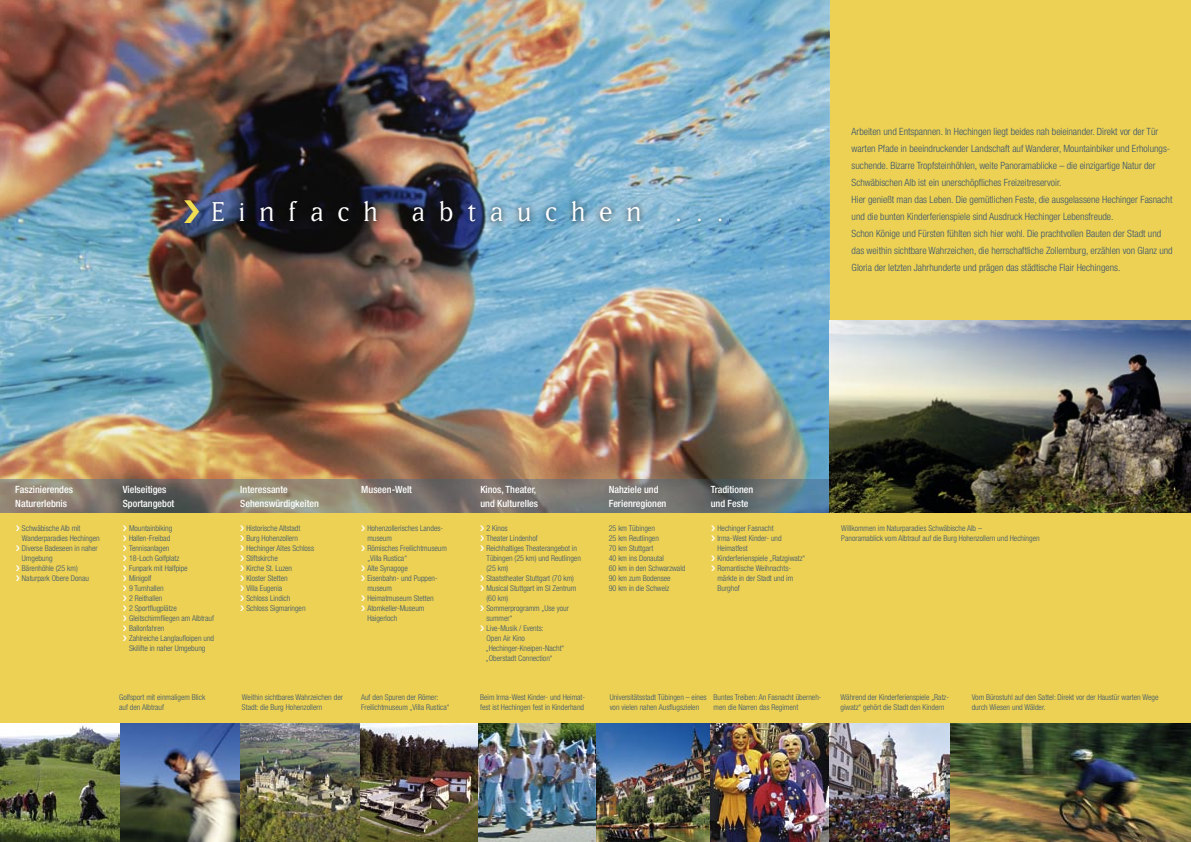
<style>
.page{position:relative;width:1191px;height:842px;background:#ecd154}
.page>*{position:absolute;margin:0;border:0;box-sizing:border-box;transform-origin:0 0}
.t1{font:32px "Matrix";letter-spacing:.43em;color:#fff}
.t2{font:300 condensed 10px/17px "Helvetica Neue";color:#38526f}
.t3{font:500 condensed 10px/14px "Helvetica Neue";color:#fff}
.t4{font:300 condensed 8px/10px "Helvetica Neue";color:#38526f}
</style>
<div class="page">
<img style="left:714px;top:723px;width:477px;height:119px">
<img style="left:0;top:0;width:830px;height:512px">
<img style="left:206px;top:194px;width:522px;height:34px">
<img style="left:359px;top:723px;width:355px;height:119px">
<img style="left:119px;top:723px;width:121px;height:119px">
<img style="left:595px;top:724px;width:116px;height:118px">
<img style="left:478px;top:723px;width:117px;height:119px">
<img style="left:0;top:723px;width:119px;height:119px">
<img style="left:830px;top:320px;width:361px;height:192px">
<img style="left:240px;top:723px;width:119px;height:119px">
<img style="left:711px;top:724px;width:119px;height:118px">
<img style="left:830px;top:724px;width:119px;height:118px">
<svg style="left:184px;top:199px;width:15px;height:24px"></svg>
<h1 class="t1" style="left:211px;top:196px;width:515px">Einfach abtauchen ...</h1>
<p class="t2" style="left:851px;top:122px;width:322px">Arbeiten und Entspannen. In Hechingen liegt beides nah beieinander. Direkt vor der Tür warten Pfade in beeindruckender Landschaft auf Wanderer, Mountainbiker und Erholungs&shy;suchende. Bizarre Tropfsteinhöhlen, weite Panoramablicke – die einzigartige Natur der Schwäbischen Alb ist ein unerschöpfliches Freizeitreservoir.<br>Hier genießt man das Leben. Die gemütlichen Feste, die ausgelassene Hechinger Fasnacht und die bunten Kinderferienspiele sind Ausdruck Hechinger Lebensfreude.<br>Schon Könige und Fürsten fühlten sich hier wohl. Die prachtvollen Bauten der Stadt und das weithin sichtbare Wahrzeichen, die herrschaftliche Zollernburg, erzählen von Glanz und Gloria der letzten Jahrhunderte und prägen das städtische Flair Hechingens.</p>
<p class="t3" style="left:15px;top:482px;width:59px">Faszinierendes<br>Naturerlebnis</p>
<p class="t3" style="left:123px;top:482px;width:53px">Vielseitiges<br>Sportangebot</p>
<p class="t3" style="left:240px;top:482px;width:49px">Interessante</p>
<p class="t3" style="left:361px;top:482px;width:52px">Museen-Welt</p>
<p class="t3" style="left:240px;top:496px;width:80px">Sehenswürdigkeiten</p>
<p class="t3" style="left:480px;top:482px;width:59px">Kinos, Theater, und Kulturelles</p>
<p class="t4" style="left:22px;top:523px;width:79px">Schwäbische Alb mit<br>Wanderparadies Hechingen<br>Diverse Badeseen in naher<br>Umgebung<br>Bärenhöhle (25 km)<br>Naturpark Obere Donau</p>
<p class="t4" style="left:486px;top:523px;width:96px">2 Kinos<br>Theater Lindenhof<br>Reichhaltiges Theaterangebot in<br>Tübingen (25 km) und Reutlingen (25 km)<br>Staatstheater Stuttgart (70 km)<br>Musical Stuttgart im SI Zentrum (60 km)<br>Sommerprogramm „Use your summer“<br>Live-Musik / Events:<br>Open Air Kino „Hechinger-Kneipen-Nacht“ „Oberstadt Connection“</p>
<p class="t4" style="left:129px;top:523px;width:87px">Mountainbiking<br>Hallen-Freibad<br>Tennisanlagen<br>18-Loch Golfplatz<br>Funpark mit Halfpipe<br>Minigolf<br>9 Turnhallen<br>2 Reithallen<br>2 Sportflugplätze<br>Gleitschirmfliegen am Albtrauf<br>Ballonfahren<br>Zahlreiche Langlaufloipen und<br>Skilifte in naher Umgebung</p>
<p class="t4" style="left:367px;top:523px;width:81px">Hohenzollerisches Landes&shy;museum<br>Römisches Freilichtmuseum „Villa Rustica“<br>Alte Synagoge<br>Eisenbahn- und Puppen&shy;museum<br>Heimatmuseum Stetten<br>Atomkeller-Museum<br>Haigerloch</p>
<p class="t4" style="left:246px;top:523px;width:69px">Historische Altstadt<br>Burg Hohenzollern<br>Hechinger Altes Schloss<br>Stiftskirche<br>Kirche St. Luzen<br>Kloster Stetten<br>Villa Eugenia<br>Schloss Lindich<br>Schloss Sigmaringen</p>
<p class="t3" style="left:609px;top:482px;width:59px">Nahziele und<br>Ferienregionen</p>
<p class="t4" style="left:609px;top:523px;width:78px">25 km Tübingen<br>25 km Reutlingen<br>70 km Stuttgart<br>40 km ins Donautal<br>60 km in den Schwarzwald<br>90 km zum Bodensee<br>90 km in die Schweiz</p>
<p class="t4" style="left:717px;top:523px;width:90px">Hechinger Fasnacht<br>Irma-West Kinder- und<br>Heimatfest<br>Kinderferienspiele „Ratzgiwatz“<br>Romantische Weihnachts&shy;märkte in der Stadt und im<br>Burghof</p>
<p class="t3" style="left:711px;top:482px;width:44px">Traditionen und Feste</p>
<p class="t4" style="left:119px;top:692px;width:88px">Golfsport mit einmaligem Blick auf den Albtrauf</p>
<p class="t4" style="left:242px;top:692px;width:102px">Weithin sichtbares Wahrzeichen der<br>Stadt: die Burg Hohenzollern</p>
<p class="t4" style="left:361px;top:692px;width:90px">Auf den Spuren der Römer:<br>Freilichtmuseum „Villa Rustica“</p>
<p class="t4" style="left:480px;top:692px;width:107px">Beim Irma-West Kinder- und Heimat&shy;fest ist Hechingen fest in Kinderhand</p>
<p class="t4" style="left:609px;top:692px;width:98px">Universitätsstadt Tübingen – eines von vielen nahen Ausflugszielen</p>
<p class="t4" style="left:713px;top:692px;width:109px">Buntes Treiben: An Fasnacht überneh&shy;men die Narren das Regiment</p>
<p class="t4" style="left:841px;top:523px;width:200px">Willkommen im Naturparadies Schwäbische Alb –<br>Panoramablick vom Albtrauf auf die Burg Hohenzollern und Hechingen</p>
<p class="t4" style="left:840px;top:692px;width:110px">Während der Kinderferienspiele „Ratz&shy;giwatz“ gehört die Stadt den Kindern</p>
<p class="t4" style="left:971px;top:692px;width:188px">Vom Bürostuhl auf den Sattel: Direkt vor der Haustür warten Wege durch Wiesen und Wälder.</p>
</div>
